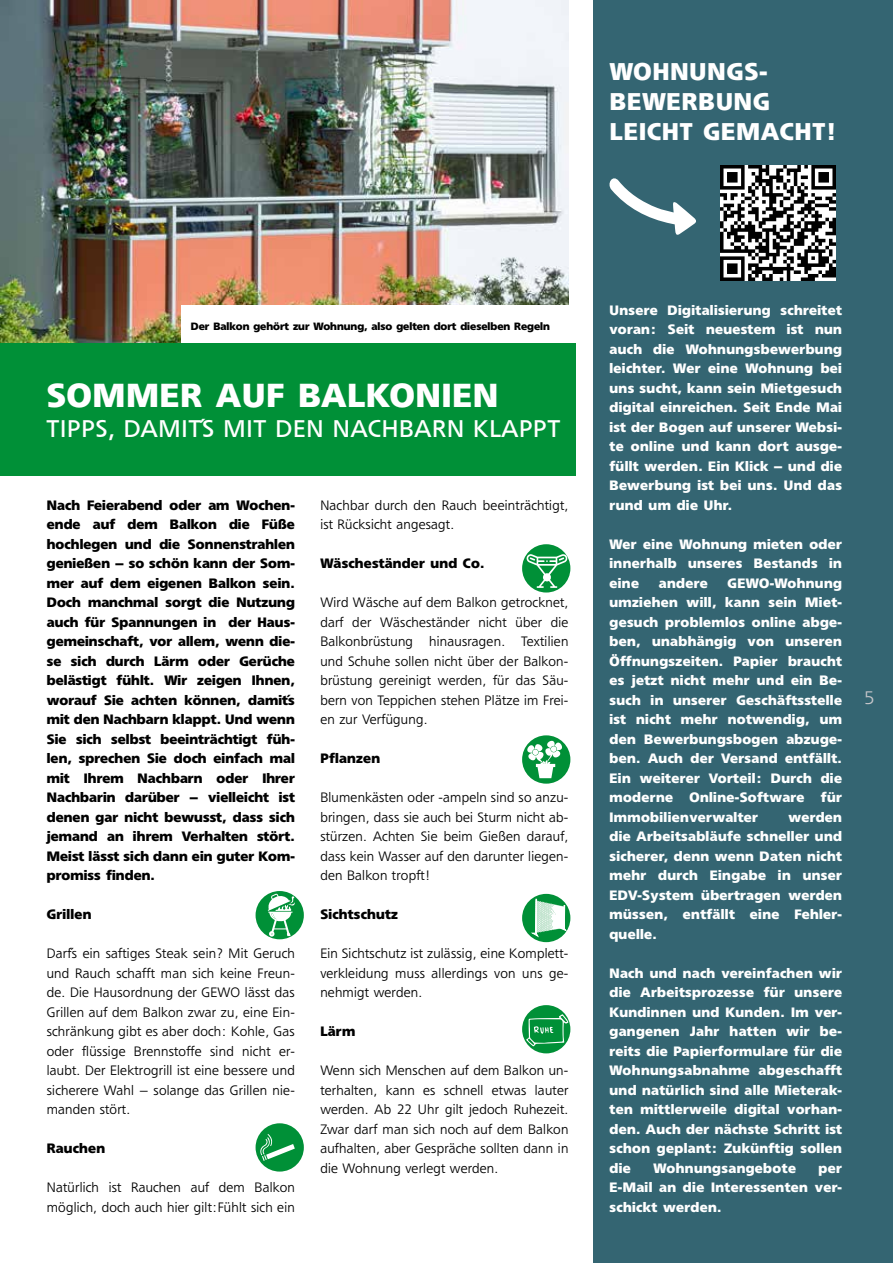
<style>
.page{position:relative;width:893px;height:1263px;background:#fff}
.page>*{position:absolute;margin:0;border:0;box-sizing:border-box;transform-origin:0 0}
.t1{font:700 33px "Freeborn SB";letter-spacing:.035em;color:#fff}
.t2{font:700 24px/30px "Freeborn SB";letter-spacing:.045em;color:#fff}
.t3{font:23.85px "Freeborn SB";letter-spacing:.035em;color:#fff}
.t4{font:300 18px "Freeborn SB";color:#c9c8cc}
.t5{font:700 13.5px/19.5px "Freeborn SB";letter-spacing:.03em;color:#fff;text-align:justify}
.t6{font:300 13.5px/19.5px "Freeborn SB";letter-spacing:.02em;color:#000;text-align:justify}
.t7{font:700 13.5px/19.5px "Freeborn SB";letter-spacing:.01em;color:#000;text-align:justify}
.t8{font:700 10.5px "Freeborn SB";color:#000}
</style>
<div class="page">
<div style="left:522px;top:544px;width:48px;height:48px;background:#009037;border-radius:50%"></div>
<div style="left:522px;top:735px;width:48px;height:49px;background:#009037;border-radius:50%"></div>
<div style="left:522px;top:894px;width:48px;height:48px;background:#009037;border-radius:50%"></div>
<div style="left:522px;top:1005px;width:48px;height:48px;background:#009037;border-radius:50%"></div>
<div style="left:256px;top:891px;width:48px;height:48px;background:#009037;border-radius:50%"></div>
<div style="left:256px;top:1123px;width:48px;height:48px;background:#009037;border-radius:50%"></div>
<img style="left:0;top:0;width:568px;height:343px">
<div style="left:181px;top:306px;width:390px;height:39px;background:#fff"></div>
<div style="left:594px;top:0;width:299px;height:1263px;background:#346572"></div>
<div style="left:0;top:343px;width:576px;height:132px;background:#009037"></div>
<img style="left:720px;top:166px;width:115px;height:114px">
<svg style="left:609px;top:178px;width:87px;height:57px"></svg>
<svg style="left:268px;top:893px;width:27px;height:44px"></svg>
<svg style="left:260px;top:1134px;width:35px;height:27px"></svg>
<svg style="left:527px;top:741px;width:35px;height:37px"></svg>
<svg style="left:526px;top:554px;width:42px;height:34px"></svg>
<svg style="left:531px;top:899px;width:36px;height:38px"></svg>
<svg style="left:526px;top:1014px;width:42px;height:33px"></svg>
<h2 class="t2" style="left:610px;top:56px;width:228px">WOHNUNGS-<br>BEWERBUNG<br>LEICHT GEMACHT!</h2>
<p class="t8" style="left:191px;top:320px;width:360px">Der Balkon gehört zur Wohnung, also gelten dort dieselben Regeln</p>
<h1 class="t1" style="left:47px;top:376px;width:453px">SOMMER AUF BALKONIEN</h1>
<h3 class="t3" style="left:47px;top:415px;width:515px">TIPPS, DAMIT´S MIT DEN NACHBARN KLAPPT</h3>
<p class="t7" style="left:47px;top:495px;width:250px">Nach Feierabend oder am Wochen&shy;ende auf dem Balkon die Füße hochlegen und die Sonnenstrahlen genießen – so schön kann der Som&shy;mer auf dem eigenen Balkon sein.<br>Doch manchmal sorgt die Nutzung auch für Spannungen in der Haus&shy;gemeinschaft, vor allem, wenn die&shy;se sich durch Lärm oder Gerüche belästigt fühlt. Wir zeigen Ihnen, worauf Sie achten können, damit´s mit den Nachbarn klappt. Und wenn Sie sich selbst beeinträchtigt füh&shy;len, sprechen Sie doch einfach mal mit Ihrem Nachbarn oder Ihrer Nachbarin darüber – vielleicht ist denen gar nicht bewusst, dass sich jemand an ihrem Verhalten stört.<br>Meist lässt sich dann ein guter Kom&shy;promiss finden.</p>
<p class="t7" style="left:47px;top:905px;width:46px">Grillen</p>
<p class="t6" style="left:47px;top:944px;width:250px">Darf´s ein saftiges Steak sein? Mit Geruch und Rauch schafft man sich keine Freun&shy;de. Die Hausordnung der GEWO lässt das Grillen auf dem Balkon zwar zu, eine Ein&shy;schränkung gibt es aber doch: Kohle, Gas oder flüssige Brennstoffe sind nicht er&shy;laubt. Der Elektrogrill ist eine bessere und sicherere Wahl – solange das Grillen nie&shy;manden stört.</p>
<p class="t7" style="left:47px;top:1139px;width:60px">Rauchen</p>
<p class="t6" style="left:47px;top:1178px;width:250px">Natürlich ist Rauchen auf dem Balkon möglich, doch auch hier gilt:Fühlt sich ein</p>
<p class="t6" style="left:320px;top:495px;width:250px">Nachbar durch den Rauch beeinträchtigt, ist Rücksicht angesagt.</p>
<p class="t7" style="left:320px;top:554px;width:166px">Wäscheständer und Co.</p>
<p class="t6" style="left:320px;top:593px;width:250px">Wird Wäsche auf dem Balkon getrocknet, darf der Wäscheständer nicht über die Balkonbrüstung hinausragen. Textilien und Schuhe sollen nicht über der Balkon&shy;brüstung gereinigt werden, für das Säu&shy;bern von Teppichen stehen Plätze im Frei&shy;en zur Verfügung.</p>
<p class="t7" style="left:320px;top:748px;width:61px">Pflanzen</p>
<p class="t6" style="left:320px;top:788px;width:250px">Blumenkästen oder -ampeln sind so anzu&shy;bringen, dass sie auch bei Sturm nicht ab&shy;stürzen. Achten Sie beim Gießen darauf, dass kein Wasser auf den darunter liegen&shy;den Balkon tropft!</p>
<p class="t7" style="left:320px;top:904px;width:79px">Sichtschutz</p>
<p class="t6" style="left:320px;top:944px;width:250px">Ein Sichtschutz ist zulässig, eine Komplett&shy;verkleidung muss allerdings von uns ge&shy;nehmigt werden.</p>
<p class="t7" style="left:320px;top:1021px;width:36px">Lärm</p>
<p class="t6" style="left:320px;top:1061px;width:250px">Wenn sich Menschen auf dem Balkon un&shy;terhalten, kann es schnell etwas lauter werden. Ab 22 Uhr gilt jedoch Ruhezeit.<br>Zwar darf man sich noch auf dem Balkon aufhalten, aber Gespräche sollten dann in die Wohnung verlegt werden.</p>
<p class="t5" style="left:609px;top:300px;width:234px">Unsere Digitalisierung schreitet voran: Seit neuestem ist nun auch die Wohnungsbewerbung leichter. Wer eine Wohnung bei uns sucht, kann sein Mietgesuch digital einreichen. Seit Ende Mai ist der Bogen auf unserer Websi&shy;te online und kann dort ausge&shy;füllt werden. Ein Klick – und die Bewerbung ist bei uns. Und das rund um die Uhr.</p>
<p class="t5" style="left:609px;top:534px;width:234px">Wer eine Wohnung mieten oder innerhalb unseres Bestands in eine</p>
<p class="t5" style="left:609px;top:573px;width:234px;text-indent:118px">GEWO-Wohnung umziehen will, kann sein Miet&shy;gesuch problemlos online abge&shy;ben, unabhängig von unseren Öffnungszeiten. Papier braucht es jetzt nicht mehr und ein Be&shy;such in unserer Geschäftsstelle ist nicht mehr notwendig, um den Bewerbungsbogen abzuge&shy;ben. Auch der Versand entfällt.<br>Ein weiterer Vorteil: Durch die moderne Online-Software für Immobilienverwalter</p>
<p class="t5" style="left:659px;top:573px;width:50px">andere</p>
<p class="t5" style="left:609px;top:807px;width:234px;text-indent:179px">werden die Arbeitsabläufe schneller und sicherer, denn wenn Daten nicht mehr durch Eingabe in unser EDV-System übertragen werden müssen, entfällt eine Fehler&shy;quelle.</p>
<p class="t5" style="left:609px;top:963px;width:234px">Nach und nach vereinfachen wir die Arbeitsprozesse für unsere Kundinnen und Kunden. Im ver&shy;gangenen Jahr hatten wir be&shy;reits die Papierformulare für die Wohnungsabnahme abgeschafft und natürlich sind alle Mieterak&shy;ten mittlerweile digital vorhan&shy;den. Auch der nächste Schritt ist schon geplant: Zukünftig sollen die</p>
<p class="t5" style="left:653px;top:1158px;width:144px">Wohnungsangebote</p>
<p class="t5" style="left:609px;top:1158px;width:234px;text-indent:209px">per E-Mail an die Interessenten ver&shy;schickt werden.</p>
<h3 class="t4" style="left:864px;top:687px;width:11px">5</h3>
</div>
